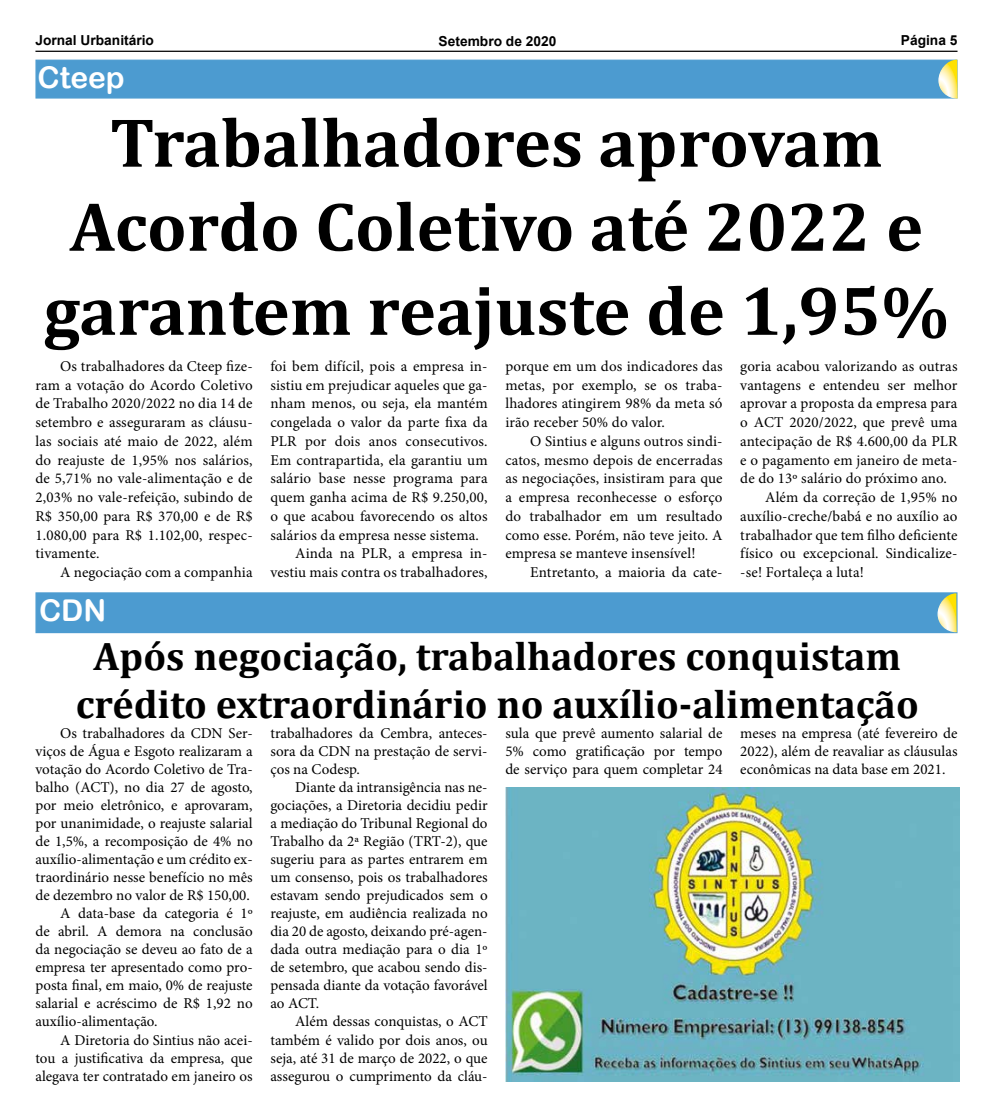
<style>
.page{position:relative;width:993px;height:1117px;background:#fff}
.page>*{position:absolute;margin:0;border:0;box-sizing:border-box;transform-origin:0 0}
.t1{font:700 70px/84px "Cambria";color:#000;text-align:center}
.t2{font:700 40px/48px "Cambria";color:#000;text-align:center}
.t3{font:30px "Arial Rounded MT Bold";color:#fff}
.t4{font:15px/18px "Minion Pro";color:#000;text-align:justify}
.t5{font:700 13.75px "Arial";color:#000}
</style>
<div class="page">
<hr style="left:35px;top:51px;width:922px;height:1px;background:#000">
<div style="left:35px;top:60px;width:922px;height:39px;background:#4c9bd0;border:1px solid #4c9bd0"></div>
<svg style="left:937px;top:59px;width:21px;height:40px"></svg>
<img style="left:505px;top:787px;width:454px;height:294px">
<div style="left:35px;top:592px;width:922px;height:41px;background:#4c9bd0;border:1px solid #4c9bd0"></div>
<svg style="left:936px;top:592px;width:21px;height:40px"></svg>
<p class="t5" style="left:35px;top:31px;width:120px">Jornal Urbanitário</p>
<p class="t5" style="left:438px;top:32px;width:119px">Setembro de 2020</p>
<p class="t5" style="left:900px;top:31px;width:58px">Página 5</p>
<h3 class="t3" style="left:38px;top:59px;width:88px">Cteep</h3>
<h1 class="t1" style="left:44px;top:98px;width:906px">Trabalhadores aprovam<br>Acordo Coletivo até 2022 e garantem reajuste de 1,95%</h1>
<p class="t4" style="left:35px;top:356px;width:219px;line-height:18.8px;text-indent:25px">Os trabalhadores da Cteep fize&shy;ram a votação do Acordo Coletivo de Trabalho 2020/2022 no dia 14 de setembro e asseguraram as cláusu&shy;las sociais até maio de 2022, além do reajuste de 1,95% nos salários, de 5,71% no vale-alimentação e de 2,03% no vale-refeição, subindo de R$ 350,00 para R$ 370,00 e de R$ 1.080,00 para R$ 1.102,00, respec&shy;tivamente.</p>
<p class="t4" style="left:60px;top:563px;width:194px">A negociação com a companhia</p>
<p class="t4" style="left:270px;top:357px;width:219px">foi bem difícil, pois a empresa in-</p>
<p class="t4" style="left:270px;top:376px;width:219px">sistiu em prejudicar aqueles que ga-</p>
<p class="t4" style="left:270px;top:394px;width:219px">nham menos, ou seja, ela mantém</p>
<p class="t4" style="left:270px;top:413px;width:219px">congelada o valor da parte fixa da</p>
<p class="t4" style="left:270px;top:432px;width:219px">PLR por dois anos consecutivos.</p>
<p class="t4" style="left:270px;top:451px;width:219px">Em contrapartida, ela garantiu um</p>
<p class="t4" style="left:270px;top:469px;width:219px">salário base nesse programa para</p>
<p class="t4" style="left:270px;top:488px;width:219px">quem ganha acima de R$ 9.250,00,</p>
<p class="t4" style="left:270px;top:507px;width:219px">o que acabou favorecendo os altos</p>
<p class="t4" style="left:270px;top:526px;width:210px">salários da empresa nesse sistema.</p>
<p class="t4" style="left:295px;top:544px;width:194px">Ainda na PLR, a empresa in-</p>
<p class="t4" style="left:270px;top:563px;width:219px">vestiu mais contra os trabalhadores,</p>
<p class="t4" style="left:505px;top:356px;width:219px;line-height:18.8px">porque em um dos indicadores das metas, por exemplo, se os traba&shy;lhadores atingirem 98% da meta só irão receber 50% do valor.</p>
<p class="t4" style="left:505px;top:431px;width:219px;line-height:18.8px;text-indent:25px">O Sintius e alguns outros sindi&shy;catos, mesmo depois de encerradas as negociações, insistiram para que a empresa reconhecesse o esforço do trabalhador em um resultado como esse. Porém, não teve jeito. A empresa se manteve insensível!</p>
<p class="t4" style="left:530px;top:563px;width:194px">Entretanto, a maioria da cate-</p>
<p class="t4" style="left:740px;top:357px;width:219px">goria acabou valorizando as outras</p>
<p class="t4" style="left:740px;top:376px;width:219px">vantagens e entendeu ser melhor</p>
<p class="t4" style="left:740px;top:394px;width:219px">aprovar a proposta da empresa para</p>
<p class="t4" style="left:740px;top:413px;width:219px">o ACT 2020/2022, que prevê uma</p>
<p class="t4" style="left:740px;top:432px;width:219px">antecipação de R$ 4.600,00 da PLR</p>
<p class="t4" style="left:740px;top:451px;width:219px">e o pagamento em janeiro de meta-</p>
<p class="t4" style="left:740px;top:469px;width:208px">de do 13º salário do próximo ano.</p>
<p class="t4" style="left:764px;top:488px;width:194px">Além da correção de 1,95% no</p>
<p class="t4" style="left:740px;top:507px;width:219px">auxílio-creche/babá e no auxílio ao</p>
<p class="t4" style="left:740px;top:526px;width:219px">trabalhador que tem filho deficiente</p>
<p class="t4" style="left:740px;top:544px;width:219px">físico ou excepcional. Sindicalize-</p>
<p class="t4" style="left:740px;top:563px;width:125px">-se! Fortaleça a luta!</p>
<h3 class="t3" style="left:39px;top:592px;width:69px">CDN</h3>
<h2 class="t2" style="left:76px;top:631px;width:844px">Após negociação, trabalhadores conquistam crédito extraordinário no auxílio-alimentação</h2>
<p class="t4" style="left:505px;top:724px;width:219px">sula que prevê aumento salarial de 5% como gratificação por tempo de serviço para quem completar 24</p>
<p class="t4" style="left:740px;top:724px;width:219px">meses na empresa (até fevereiro de 2022), além de reavaliar as cláusulas econômicas na data base em 2021.</p>
<p class="t4" style="left:60px;top:724px;width:194px">Os trabalhadores da CDN Ser-</p>
<p class="t4" style="left:35px;top:742px;width:219px">viços de Água e Esgoto realizaram a</p>
<p class="t4" style="left:35px;top:760px;width:219px">votação do Acordo Coletivo de Tra-</p>
<p class="t4" style="left:35px;top:778px;width:219px">balho (ACT), no dia 27 de agosto,</p>
<p class="t4" style="left:35px;top:796px;width:219px">por meio eletrônico, e aprovaram,</p>
<p class="t4" style="left:35px;top:814px;width:219px">por unanimidade, o reajuste salarial</p>
<p class="t4" style="left:35px;top:832px;width:219px">de 1,5%, a recomposição de 4% no</p>
<p class="t4" style="left:35px;top:850px;width:219px">auxílio-alimentação e um crédito ex-</p>
<p class="t4" style="left:35px;top:868px;width:219px">traordinário nesse benefício no mês</p>
<p class="t4" style="left:35px;top:886px;width:216px">de dezembro no valor de R$ 150,00.</p>
<p class="t4" style="left:60px;top:904px;width:194px">A data-base da categoria é 1º</p>
<p class="t4" style="left:35px;top:922px;width:219px">de abril. A demora na conclusão</p>
<p class="t4" style="left:35px;top:940px;width:219px">da negociação se deveu ao fato de a</p>
<p class="t4" style="left:35px;top:958px;width:219px">empresa ter apresentado como pro-</p>
<p class="t4" style="left:35px;top:976px;width:219px">posta final, em maio, 0% de reajuste</p>
<p class="t4" style="left:35px;top:994px;width:219px">salarial e acréscimo de R$ 1,92 no</p>
<p class="t4" style="left:35px;top:1012px;width:124px">auxílio-alimentação.</p>
<p class="t4" style="left:60px;top:1030px;width:194px">A Diretoria do Sintius não acei-</p>
<p class="t4" style="left:35px;top:1048px;width:219px">tou a justificativa da empresa, que</p>
<p class="t4" style="left:35px;top:1066px;width:219px">alegava ter contratado em janeiro os</p>
<p class="t4" style="left:270px;top:724px;width:219px">trabalhadores da Cembra, anteces&shy;sora da CDN na prestação de servi&shy;ços na Codesp.</p>
<p class="t4" style="left:270px;top:778px;width:219px;text-indent:25px">Diante da intransigência nas ne&shy;gociações, a Diretoria decidiu pedir a mediação do Tribunal Regional do Trabalho da 2ª Região (TRT-2), que sugeriu para as partes entrarem em um consenso, pois os trabalhadores estavam sendo prejudicados sem o reajuste, em audiência realizada no dia 20 de agosto, deixando pré-agen&shy;dada outra mediação para o dia 1º de setembro, que acabou sendo dis&shy;pensada diante da votação favorável ao ACT.</p>
<p class="t4" style="left:270px;top:1012px;width:219px;text-indent:25px">Além dessas conquistas, o ACT também é valido por dois anos, ou seja, até 31 de março de 2022, o que assegurou o cumprimento da cláu-</p>
</div>
